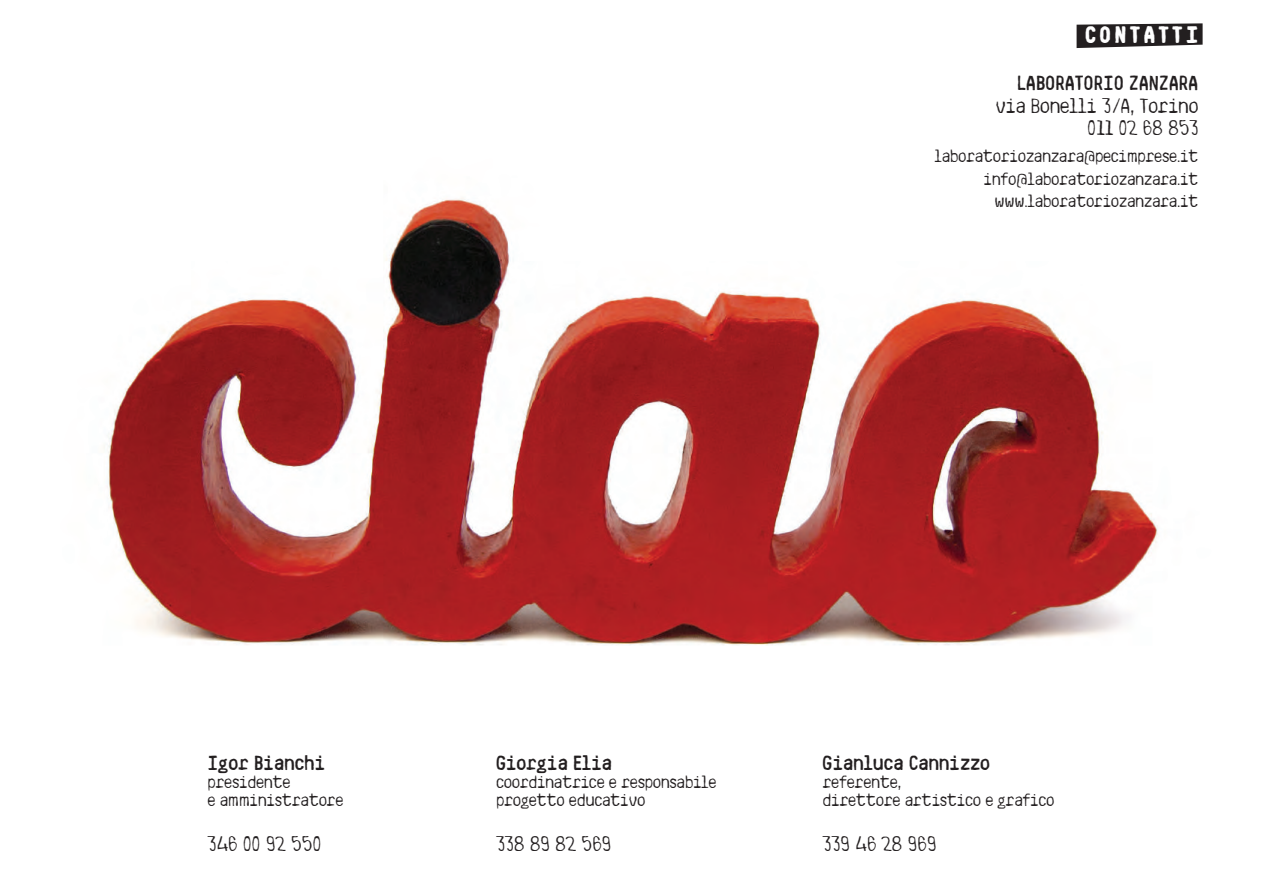
<style>
.page{position:relative;width:1263px;height:893px;background:#fff}
.page>*{position:absolute;margin:0;border:0;box-sizing:border-box;transform-origin:0 0}
.t1{font:700 21px "Zecimamono";letter-spacing:.14em;color:#fff}
.t2{font:300 18px/22.5px "Zecimamono";color:#231f20;text-align:right}
.t3{font:18px "Zecimamono";color:#231f20}
.t4{font:300 15px/18px "Zecimamono";color:#231f20}
</style>
<div class="page">
<img style="left:104px;top:198px;width:1054px;height:448px">
<svg style="left:1076px;top:23px;width:126px;height:25px;background:#3b3738"></svg>
<h1 class="t1" style="left:1086px;top:23px;width:115px">CONTATTI</h1>
<p class="t3" style="left:1018px;top:73px;width:183px">LABORATORIO ZANZARA</p>
<p class="t2" style="left:996px;top:95px;width:204px">via Bonelli 3/A, Torino<br>011 02 68 853</p>
<p class="t4" style="left:935px;top:145px;width:265px;line-height:22.5px;text-align:right">laboratoriozanzara@pecimprese.it info@laboratoriozanzara.it www.laboratoriozanzara.it</p>
<p class="t3" style="left:209px;top:753px;width:119px">Igor Bianchi</p>
<p class="t4" style="left:209px;top:773px;width:137px">presidente<br>e amministratore</p>
<p class="t2" style="left:209px;top:833px;width:115px">346 00 92 550</p>
<p class="t3" style="left:497px;top:753px;width:117px">Giorgia Elia</p>
<p class="t4" style="left:497px;top:773px;width:222px">coordinatrice e responsabile progetto educativo</p>
<p class="t2" style="left:497px;top:833px;width:117px">338 89 82 569</p>
<p class="t3" style="left:823px;top:753px;width:169px">Gianluca Cannizzo</p>
<p class="t4" style="left:823px;top:773px;width:233px">referente,<br>direttore artistico e grafico</p>
<p class="t2" style="left:823px;top:833px;width:115px">339 46 28 969</p>
</div>
